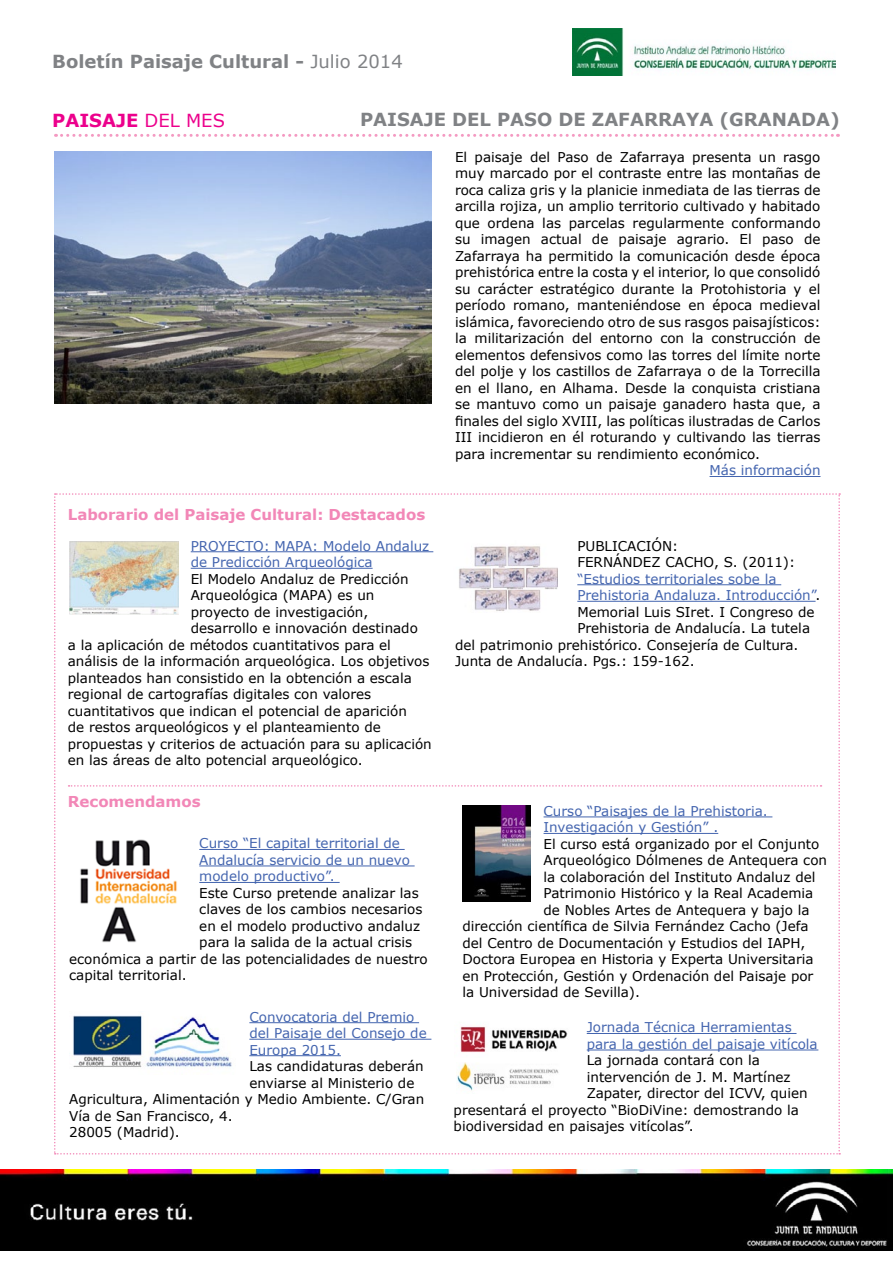
<style>
.page{position:relative;width:893px;height:1263px;background:#fff}
.page>*{position:absolute;margin:0;border:0;box-sizing:border-box;transform-origin:0 0}
.t1{font:700 18px "Verdana";color:#808285}
.t2{font:700 18px "Verdana";color:#ec008c}
.t3{font:700 15px "Verdana";color:#f287b7}
.t4{font:13.5px/16.5px "Verdana";color:#000;text-align:justify}
.t5{font:13.5px/16.5px "Verdana";color:#4465af}
.s1{font-weight:400}
.s2{color:#000}
</style>
<div class="page">
<img style="left:0;top:1169px;width:893px;height:82px">
<hr style="left:710px;top:476px;width:110px;height:1px;background:#4465af">
<svg style="left:56px;top:134px;width:782px;height:3px"></svg>
<svg style="left:54px;top:493px;width:786px;height:661px"></svg>
<img style="left:573px;top:29px;width:262px;height:47px">
<hr style="left:249px;top:1022px;width:170px;height:1px;background:#4465af">
<hr style="left:249px;top:1039px;width:182px;height:1px;background:#4465af">
<hr style="left:249px;top:1055px;width:92px;height:1px;background:#4465af">
<img style="left:54px;top:151px;width:377px;height:252px">
<hr style="left:191px;top:551px;width:242px;height:1px;background:#4465af">
<hr style="left:191px;top:568px;width:182px;height:1px;background:#4465af">
<img style="left:69px;top:541px;width:110px;height:73px">
<hr style="left:577px;top:584px;width:204px;height:1px;background:#4465af">
<hr style="left:577px;top:601px;width:239px;height:1px;background:#4465af">
<img style="left:454px;top:540px;width:111px;height:73px">
<hr style="left:544px;top:816px;width:228px;height:1px;background:#4465af">
<hr style="left:544px;top:833px;width:174px;height:1px;background:#4465af">
<img style="left:462px;top:805px;width:68px;height:97px">
<hr style="left:199px;top:849px;width:206px;height:1px;background:#4465af">
<hr style="left:199px;top:865px;width:216px;height:1px;background:#4465af">
<hr style="left:199px;top:882px;width:141px;height:1px;background:#4465af">
<img style="left:69px;top:837px;width:121px;height:109px">
<img style="left:69px;top:1011px;width:167px;height:63px">
<hr style="left:587px;top:1033px;width:209px;height:1px;background:#4465af">
<hr style="left:587px;top:1049px;width:231px;height:1px;background:#4465af">
<img style="left:455px;top:1022px;width:118px;height:35px">
<img style="left:456px;top:1063px;width:116px;height:30px">
<p class="t1" style="left:52px;top:50px;width:352px">Boletín Paisaje Cultural - <span class="s1">Julio 2014</span></p>
<p class="t2" style="left:52px;top:109px;width:174px">PAISAJE <span class="s1">DEL MES</span></p>
<p class="t1" style="left:360px;top:108px;width:481px">PAISAJE DEL PASO DE ZAFARRAYA (GRANADA)</p>
<p class="t4" style="left:455px;top:148px;width:367px">El paisaje del Paso de Zafarraya presenta un rasgo muy marcado por el contraste entre las montañas de roca caliza gris y la planicie inmediata de las tierras de arcilla rojiza, un amplio territorio cultivado y habitado que ordena las parcelas regularmente conformando su imagen actual de paisaje agrario. El paso de Zafarraya ha permitido la comunicación desde época prehistórica entre la costa y el interior, lo que consolidó su carácter estratégico durante la Protohistoria y el período romano, manteniéndose en época medieval islámica, favoreciendo otro de sus rasgos paisajísticos: la militarización del entorno con la construcción de elementos defensivos como las torres del límite norte del polje y los castillos de Zafarraya o de la Torrecilla en el llano, en Alhama. Desde la conquista cristiana se mantuvo como un paisaje ganadero hasta que, a finales del siglo XVIII, las políticas ilustradas de Carlos III incidieron en él roturando y cultivando las tierras para incrementar su rendimiento económico.</p>
<p class="t5" style="left:710px;top:462px;width:112px">Más información</p>
<p class="t3" style="left:68px;top:505px;width:359px">Laborario del Paisaje Cultural: Destacados</p>
<p class="t5" style="left:191px;top:537px;width:240px">PROYECTO: MAPA: Modelo Andaluz de Predicción Arqueológica</p>
<p class="t4" style="left:191px;top:570px;width:219px">El Modelo Andaluz de Predicción</p>
<p class="t4" style="left:191px;top:586px;width:185px">Arqueológica (MAPA) es un</p>
<p class="t4" style="left:191px;top:603px;width:179px">proyecto de investigación,</p>
<p class="t4" style="left:191px;top:619px;width:229px">desarrollo e innovación destinado</p>
<p class="t4" style="left:68px;top:636px;width:325px">a la aplicación de métodos cuantitativos para el</p>
<p class="t4" style="left:68px;top:652px;width:363px">análisis de la información arqueológica. Los objetivos</p>
<p class="t4" style="left:68px;top:669px;width:346px">planteados han consistido en la obtención a escala</p>
<p class="t4" style="left:68px;top:685px;width:305px">regional de cartografías digitales con valores</p>
<p class="t4" style="left:68px;top:702px;width:341px">cuantitativos que indican el potencial de aparición</p>
<p class="t4" style="left:68px;top:718px;width:315px">de restos arqueológicos y el planteamiento de</p>
<p class="t4" style="left:68px;top:735px;width:365px">propuestas y criterios de actuación para su aplicación</p>
<p class="t4" style="left:68px;top:751px;width:296px">en las áreas de alto potencial arqueológico.</p>
<p class="t3" style="left:68px;top:792px;width:134px">Recomendamos</p>
<p class="t5" style="left:199px;top:835px;width:212px">Curso “El capital territorial de<br>Andalucía servicio de un nuevo modelo productivo”.</p>
<p class="t4" style="left:199px;top:884px;width:221px">Este Curso pretende analizar las</p>
<p class="t4" style="left:199px;top:901px;width:225px">claves de los cambios necesarios</p>
<p class="t4" style="left:199px;top:917px;width:222px">en el modelo productivo andaluz</p>
<p class="t4" style="left:199px;top:934px;width:214px">para la salida de la actual crisis</p>
<p class="t4" style="left:69px;top:950px;width:360px">económica a partir de las potencialidades de nuestro</p>
<p class="t4" style="left:69px;top:967px;width:119px">capital territorial.</p>
<p class="t5" style="left:249px;top:1008px;width:179px">Convocatoria del Premio del Paisaje del Consejo de<br>Europa 2015.</p>
<p class="t4" style="left:249px;top:1057px;width:176px">Las candidaturas deberán</p>
<p class="t4" style="left:249px;top:1074px;width:167px">enviarse al Ministerio de</p>
<p class="t4" style="left:69px;top:1090px;width:357px">Agricultura, Alimentación y Medio Ambiente. C/Gran</p>
<p class="t4" style="left:69px;top:1107px;width:165px">Vía de San Francisco, 4.</p>
<p class="t4" style="left:69px;top:1123px;width:112px">28005 (Madrid).</p>
<p class="t4" style="left:577px;top:537px;width:103px">PUBLICACIÓN:</p>
<p class="t4" style="left:577px;top:553px;width:219px">FERNÁNDEZ CACHO, S. (2011):</p>
<p class="t5" style="left:577px;top:570px;width:201px">“Estudios territoriales sobe la</p>
<p class="t5" style="left:577px;top:586px;width:245px">Prehistoria Andaluza. Introducción”<span class="s2">.</span></p>
<p class="t4" style="left:577px;top:603px;width:239px">Memorial Luis SIret. I Congreso de</p>
<p class="t4" style="left:577px;top:619px;width:234px">Prehistoria de Andalucía. La tutela</p>
<p class="t4" style="left:455px;top:636px;width:345px">del patrimonio prehistórico. Consejería de Cultura.</p>
<p class="t4" style="left:455px;top:652px;width:241px">Junta de Andalucía. Pgs.: 159-162.</p>
<p class="t5" style="left:544px;top:802px;width:226px">Curso “Paisajes de la Prehistoria.<br>Investigación y Gestión” .</p>
<p class="t4" style="left:544px;top:835px;width:277px">El curso está organizado por el Conjunto</p>
<p class="t4" style="left:544px;top:852px;width:285px">Arqueológico Dólmenes de Antequera con</p>
<p class="t4" style="left:544px;top:868px;width:273px">la colaboración del Instituto Andaluz del</p>
<p class="t4" style="left:544px;top:885px;width:271px">Patrimonio Histórico y la Real Academia</p>
<p class="t4" style="left:544px;top:901px;width:267px">de Nobles Artes de Antequera y bajo la</p>
<p class="t4" style="left:462px;top:918px;width:348px">dirección científica de Silvia Fernández Cacho (Jefa</p>
<p class="t4" style="left:462px;top:934px;width:345px">del Centro de Documentación y Estudios del IAPH,</p>
<p class="t4" style="left:462px;top:951px;width:353px">Doctora Europea en Historia y Experta Universitaria</p>
<p class="t4" style="left:462px;top:967px;width:352px">en Protección, Gestión y Ordenación del Paisaje por</p>
<p class="t4" style="left:462px;top:984px;width:179px">la Universidad de Sevilla).</p>
<p class="t5" style="left:587px;top:1019px;width:232px">Jornada Técnica Herramientas para la gestión del paisaje vitícola</p>
<p class="t4" style="left:587px;top:1052px;width:175px">La jornada contará con la</p>
<p class="t4" style="left:587px;top:1068px;width:205px">intervención de J. M. Martínez</p>
<p class="t4" style="left:587px;top:1085px;width:222px">Zapater, director del ICVV, quien</p>
<p class="t4" style="left:454px;top:1101px;width:347px">presentará el proyecto “BioDiVine: demostrando la</p>
<p class="t4" style="left:454px;top:1118px;width:242px">biodiversidad en paisajes vitícolas”.</p>
</div>
